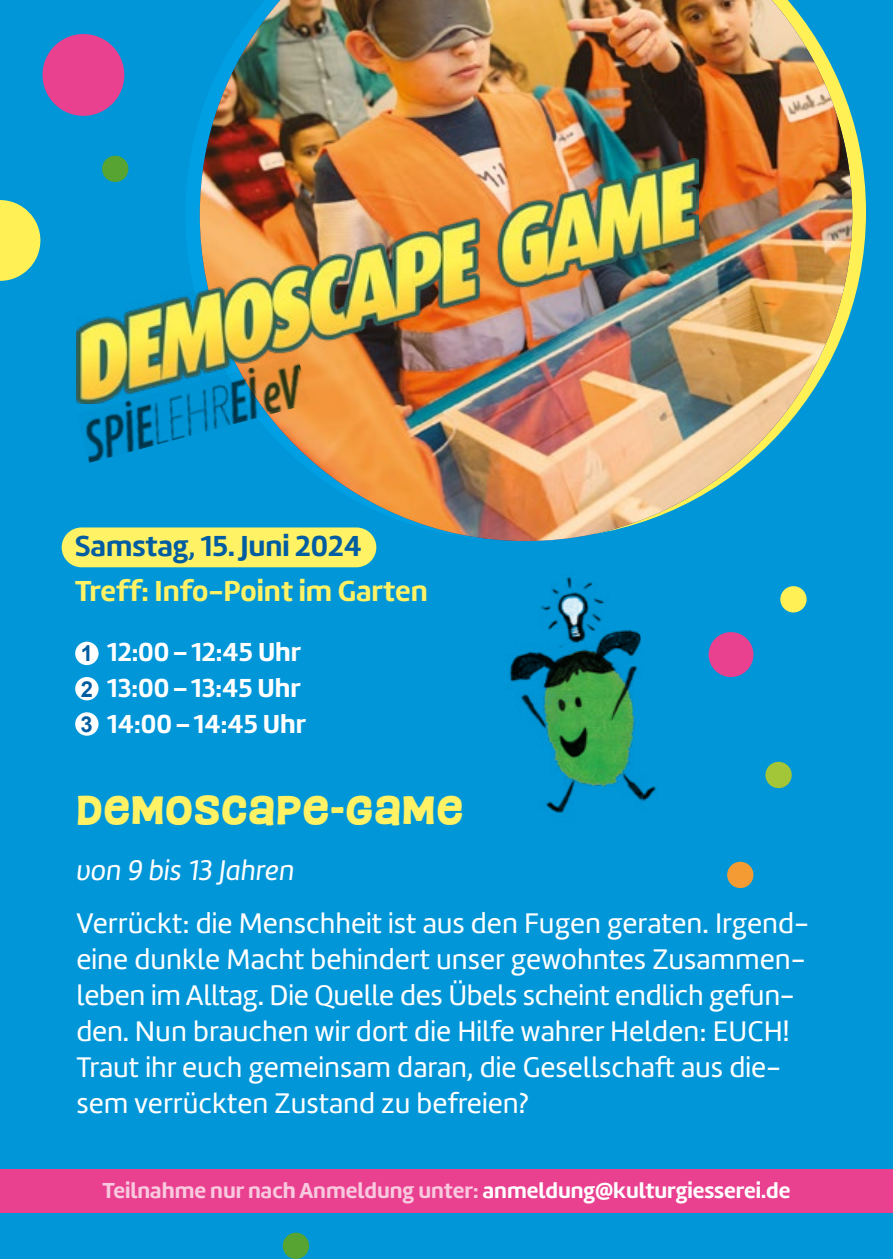
<style>
.page{position:relative;width:893px;height:1259px;background:#0096d8}
.page>*{position:absolute;margin:0;border:0;box-sizing:border-box;transform-origin:0 0}
.t1{font:45px "Paradise Point X Tall";letter-spacing:.025em;color:#fff265}
.t2{font:700 30px "Marine";color:#fff265}
.t3{font:700 30px "Marine";color:#005da1}
.t4{font:29.4px/36px "Marine";color:#fff}
.t5{font:italic 29.4px "Marine";color:#fff}
.t6{font:700 27px/36px "Marine";color:#fff}
.t7{font:700 22.5px "Marine";color:#f8c9df}
.t8{font:700 21.9px/35.4px "Arial";color:#005da1;text-align:justify}
.s1{color:#fff}
</style>
<div class="page">
<svg style="left:852px;top:117px;width:14px;height:190px;fill:#fff155"></svg>
<img style="left:200px;top:0;width:652px;height:541px">
<div style="left:62px;top:527px;width:314px;height:40px;background:#fff265;border-radius:20px"></div>
<img style="left:76px;top:158px;width:622px;height:245px">
<div style="left:75px;top:642px;width:24px;height:23px;background:#fff;border-radius:50%"></div>
<div style="left:75px;top:677px;width:24px;height:23px;background:#fff;border-radius:50%"></div>
<div style="left:75px;top:712px;width:24px;height:23px;background:#fff;border-radius:50%"></div>
<img style="left:509px;top:577px;width:147px;height:236px">
<img style="left:76px;top:355px;width:234px;height:108px">
<svg style="left:0;top:200px;width:40px;height:81px"></svg>
<div style="left:709px;top:632px;width:44px;height:45px;background:#e94190;border-radius:50%"></div>
<div style="left:780px;top:586px;width:27px;height:26px;background:#fff155;border-radius:50%"></div>
<div style="left:727px;top:861px;width:26px;height:27px;background:#f59b33;border-radius:50%"></div>
<div style="left:765px;top:762px;width:27px;height:26px;background:#a2c638;border-radius:50%"></div>
<div style="left:283px;top:1232px;width:26px;height:27px;background:#57a432;border-radius:50%"></div>
<div style="left:102px;top:156px;width:26px;height:26px;background:#57a432;border-radius:50%"></div>
<div style="left:43px;top:34px;width:81px;height:82px;background:#e94190;border-radius:50%"></div>
<div style="left:0;top:1169px;width:893px;height:43px;background:#e94190"></div>
<hr style="left:892px;top:0;width:1px;height:1259px;background:#ffd000">
<p class="t3" style="left:75px;top:526px;width:288px">Samstag, 15. Juni 2024</p>
<p class="t2" style="left:75px;top:571px;width:354px">Treff: Info-Point im Garten</p>
<p class="t8" style="left:81px;top:637px;width:14px">1<br>2<br>3</p>
<p class="t6" style="left:107px;top:633px;width:200px">12:00–12:45 Uhr<br>13:00–13:45 Uhr<br>14:00–14:45 Uhr</p>
<h1 class="t1" style="left:77px;top:785px;width:388px">DEMOSCAPE-GAME</h1>
<p class="t5" style="left:77px;top:851px;width:220px">von 9 bis 13 Jahren</p>
<p class="t4" style="left:77px;top:905px;width:734px">Verrückt: die Menschheit ist aus den Fugen geraten. Irgend&shy;eine dunkle Macht behindert unser gewohntes Zusammen&shy;leben im Alltag. Die Quelle des Übels scheint endlich gefun&shy;den. Nun brauchen wir dort die Hilfe wahrer Helden: EUCH!<br>Traut ihr euch gemeinsam daran, die Gesellschaft aus die&shy;sem verrückten Zustand zu befreien?</p>
<p class="t7" style="left:103px;top:1176px;width:689px">Teilnahme nur nach Anmeldung unter: <span class="s1">anmeldung@kulturgiesserei.de</span></p>
</div>
